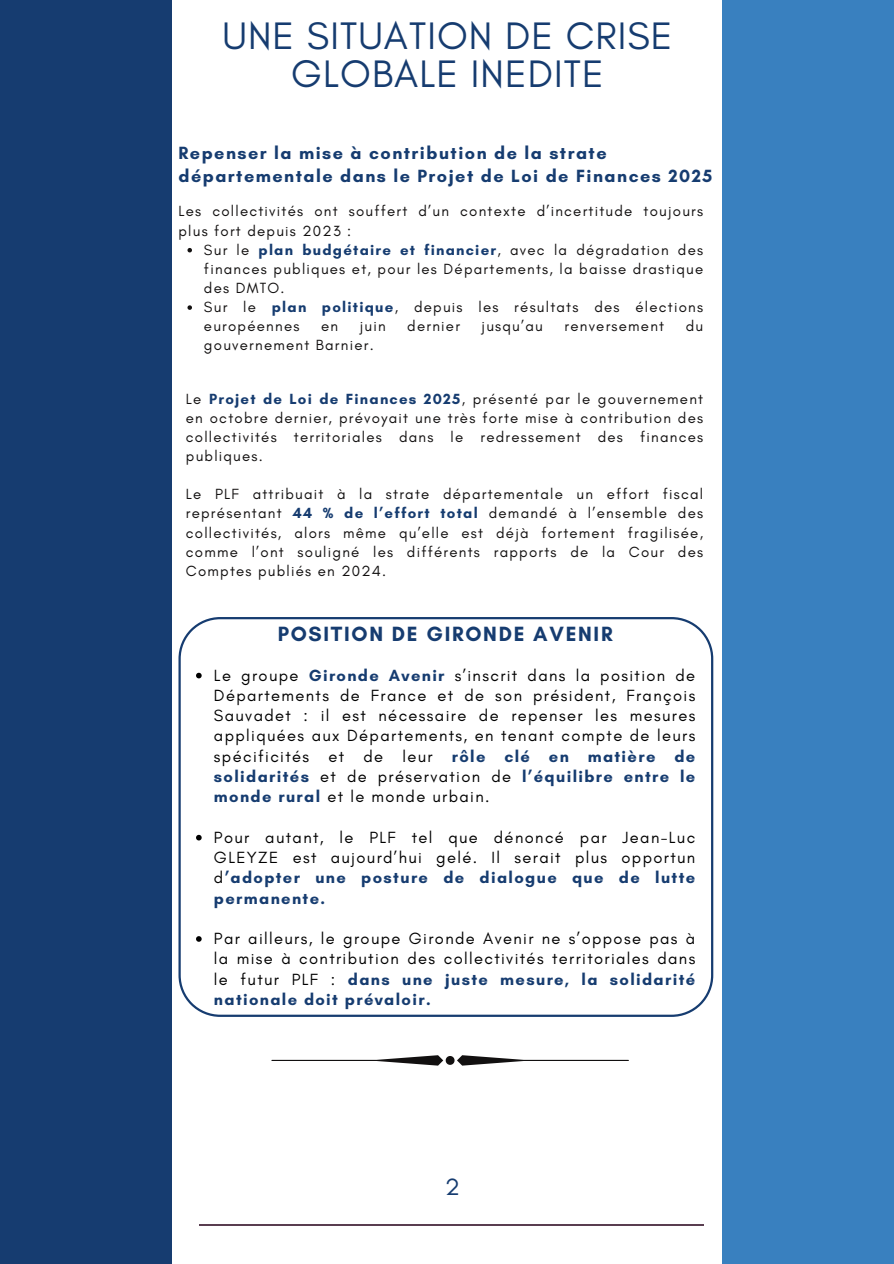
<style>
.page{position:relative;width:894px;height:1264px;background:#fff}
.page>*{position:absolute;margin:0;border:0;box-sizing:border-box;transform-origin:0 0}
.t1{font:39px/38.2px "Glacial Indifference";letter-spacing:.03em;color:#163c70;text-align:center}
.t2{font:24px "Glacial Indifference";color:#163c70}
.t3{font:700 21px "Glacial Indifference";letter-spacing:.08em;color:#163c70}
.t4{font:700 18px/22.5px "Glacial Indifference";letter-spacing:.08em;color:#163c70}
.t5{font:16.5px/20.2px "Glacial Indifference";letter-spacing:.08em;color:#000;text-align:justify}
.t6{font:15px/19.2px "Glacial Indifference";letter-spacing:.08em;color:#121010;text-align:justify}
.s1{font-weight:700;color:#163c70}
</style>
<div class="page">
<hr style="left:199px;top:1224px;width:504px;height:1px;background:#593e50">
<svg style="left:271px;top:1055px;width:357px;height:10px"></svg>
<div style="left:0;top:0;width:172px;height:1263px;background:#163c70"></div>
<div style="left:721px;top:0;width:172px;height:1263px;background:#3980bf"></div>
<svg style="left:178px;top:617px;width:535px;height:399px"></svg>
<svg style="left:187px;top:248px;width:5px;height:4px"></svg>
<svg style="left:187px;top:305px;width:5px;height:5px"></svg>
<svg style="left:196px;top:672px;width:6px;height:6px"></svg>
<svg style="left:196px;top:834px;width:6px;height:6px"></svg>
<svg style="left:196px;top:936px;width:6px;height:5px"></svg>
<h1 class="t1" style="left:222px;top:16px;width:451px">UNE SITUATION DE CRISE<br>GLOBALE INEDITE</h1>
<p class="t4" style="left:178px;top:142px;width:535px">Repenser la mise à contribution de la strate départementale dans le Projet de Loi de Finances 2025</p>
<p class="t6" style="left:178px;top:201px;width:526px">Les collectivités ont souffert d’un contexte d’incertitude toujours plus fort depuis 2023 :</p>
<p class="t6" style="left:204px;top:240px;width:500px">Sur le <span class="s1">plan budgétaire et financier</span>, avec la dégradation des finances publiques et, pour les Départements, la baisse drastique des DMTO.</p>
<p class="t6" style="left:204px;top:297px;width:500px">Sur le <span class="s1">plan politique</span>, depuis les résultats des élections européennes</p>
<p class="t6" style="left:321px;top:316px;width:19px">en</p>
<p class="t6" style="left:359px;top:316px;width:27px">juin</p>
<p class="t6" style="left:407px;top:316px;width:54px">dernier</p>
<p class="t6" style="left:481px;top:316px;width:63px">jusqu’au</p>
<p class="t6" style="left:564px;top:316px;width:101px">renversement</p>
<p class="t6" style="left:685px;top:316px;width:19px">du</p>
<p class="t6" style="left:204px;top:335px;width:171px">gouvernement Barnier.</p>
<h4 class="t6" style="left:186px;top:389px;width:518px">Le <span class="s1">Projet de Loi de Finances 2025</span>, présenté par le gouvernement en octobre dernier, prévoyait une très forte mise à contribution des collectivités territoriales dans le redressement des finances publiques.</h4>
<p class="t6" style="left:186px;top:484px;width:518px">Le PLF attribuait à la strate départementale un effort fiscal représentant <span class="s1">44 % de l’effort total</span> demandé à l’ensemble des collectivités, alors même qu’elle est déjà fortement fragilisée, comme l’ont souligné les différents rapports de la Cour des Comptes publiés en 2024.</p>
<p class="t3" style="left:277px;top:620px;width:336px">POSITION DE GIRONDE AVENIR</p>
<h3 class="t5" style="left:214px;top:664px;width:482px">Le groupe <span class="s1">Gironde Avenir</span> s’inscrit dans la position de Départements de France et de son président, François Sauvadet : il est nécessaire de repenser les mesures appliquées aux Départements, en tenant compte de leurs spécificités et de leur <span class="s1">rôle clé en matière de solidarités</span> et de préservation de <span class="s1">l’équilibre entre le monde rural</span> et le monde urbain.</h3>
<p class="t5" style="left:214px;top:826px;width:482px">Pour autant, le PLF tel que dénoncé par Jean-Luc GLEYZE est aujourd’hui gelé. Il serait plus opportun d<span class="s1">’adopter une posture de dialogue que de lutte permanente.</span></p>
<p class="t5" style="left:214px;top:928px;width:482px">Par ailleurs, le groupe Gironde Avenir ne s’oppose pas à la mise à contribution des collectivités territoriales dans le futur PLF : <span class="s1">dans une juste mesure, la solidarité nationale doit prévaloir.</span></p>
<h2 class="t2" style="left:445px;top:1172px;width:16px">2</h2>
</div>
